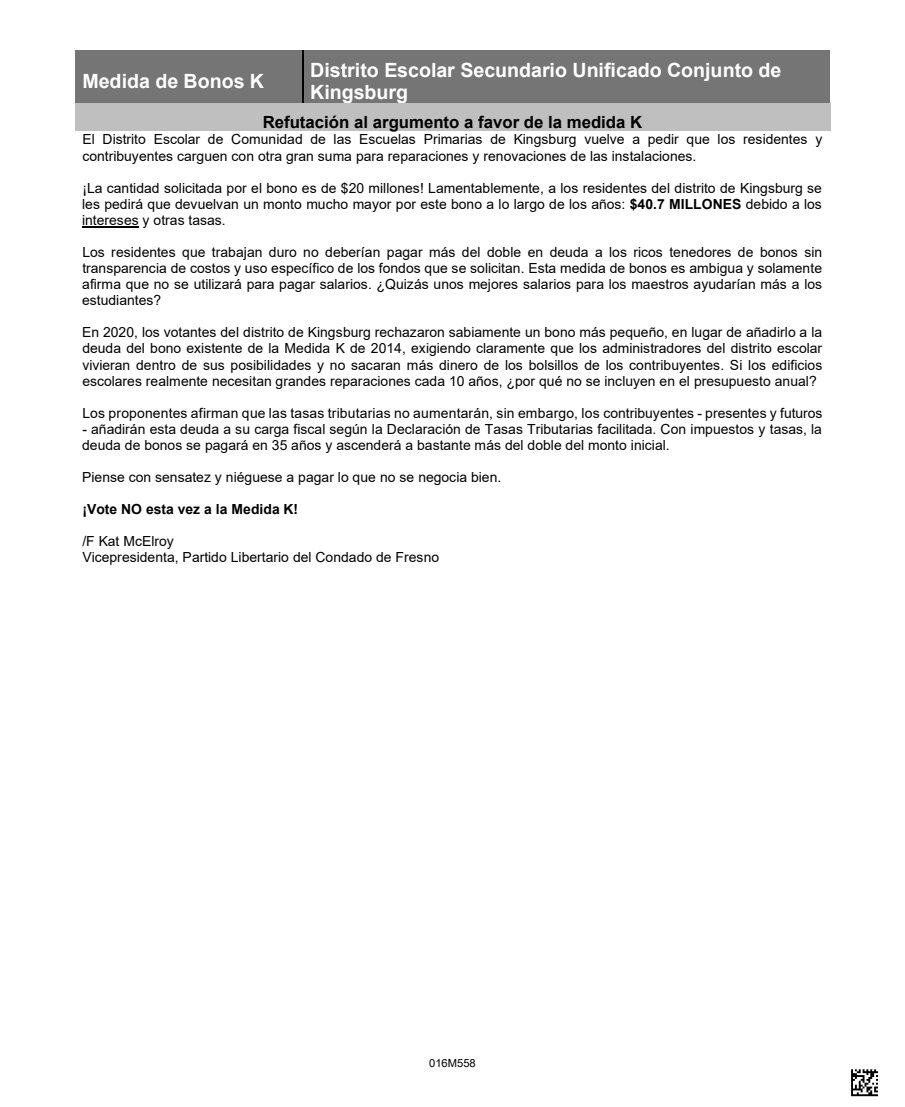
<style>
.page{position:relative;width:905px;height:1107px;background:#fff}
.page>*{position:absolute;margin:0;border:0;box-sizing:border-box;transform-origin:0 0}
.t1{font:700 19.65px/22.5px "Arial";color:#fff}
.t2{font:700 16.8px "Arial";color:#000}
.t3{font:13.95px/16px "Arial";color:#000}
.t4{font:700 13.95px "Arial";color:#000}
.t5{font:11.25px "Arial";color:#000}
.s1{font-weight:700}
</style>
<div class="page">
<div style="left:75px;top:50px;width:226px;height:54px;background:#757575"></div>
<div style="left:304px;top:50px;width:526px;height:54px;background:#757575"></div>
<hr style="left:303px;top:50px;width:1px;height:54px;background:#000">
<hr style="left:302px;top:50px;width:1px;height:54px;background:#000">
<div style="left:82px;top:104px;width:740px;height:27px;background:#bfbfbf"></div>
<hr style="left:82px;top:226px;width:57px;height:1px;background:#000">
<svg style="left:851px;top:1069px;width:27px;height:25px"></svg>
<hr style="left:851px;top:1094px;width:27px;height:2px;background:#000">
<h1 class="t1" style="left:82px;top:70px;width:183px">Medida de Bonos K</h1>
<h1 class="t1" style="left:310px;top:59px;width:472px">Distrito Escolar Secundario Unificado Conjunto de<br>Kingsburg</h1>
<p class="t2" style="left:263px;top:110px;width:381px">Refutación al argumento a favor de la medida K</p>
<p class="t3" style="left:82px;top:131px;width:741px">El Distrito Escolar de Comunidad de las Escuelas Primarias de Kingsburg vuelve a pedir que los residentes y contribuyentes carguen con otra gran suma para reparaciones y renovaciones de las instalaciones.</p>
<p class="t3" style="left:82px;top:180px;width:741px;text-align:justify">¡La cantidad solicitada por el bono es de $20 millones! Lamentablemente, a los residentes del distrito de Kingsburg se les pedirá que devuelvan un monto mucho mayor por este bono a lo largo de los años: <span class="s1">$40.7 MILLONES</span> debido a los intereses y otras tasas.</p>
<p class="t3" style="left:82px;top:244px;width:741px;text-align:justify">Los residentes que trabajan duro no deberían pagar más del doble en deuda a los ricos tenedores de bonos sin transparencia de costos y uso específico de los fondos que se solicitan. Esta medida de bonos es ambigua y solamente afirma que no se utilizará para pagar salarios. ¿Quizás unos mejores salarios para los maestros ayudarían más a los estudiantes?</p>
<p class="t3" style="left:82px;top:324px;width:741px;text-align:justify">En 2020, los votantes del distrito de Kingsburg rechazaron sabiamente un bono más pequeño, en lugar de añadirlo a la deuda del bono existente de la Medida K de 2014, exigiendo claramente que los administradores del distrito escolar vivieran dentro de sus posibilidades y no sacaran más dinero de los bolsillos de los contribuyentes. Si los edificios escolares realmente necesitan grandes reparaciones cada 10 años, ¿por qué no se incluyen en el presupuesto anual?</p>
<p class="t3" style="left:82px;top:405px;width:741px">Los proponentes afirman que las tasas tributarias no aumentarán, sin embargo, los contribuyentes - presentes y futuros</p>
<p class="t3" style="left:82px;top:421px;width:741px">- añadirán esta deuda a su carga fiscal según la Declaración de Tasas Tributarias facilitada. Con impuestos y tasas, la deuda de bonos se pagará en 35 años y ascenderá a bastante más del doble del monto inicial.</p>
<p class="t3" style="left:82px;top:469px;width:420px">Piense con sensatez y niéguese a pagar lo que no se negocia bien.</p>
<p class="t4" style="left:82px;top:499px;width:217px">¡Vote NO esta vez a la Medida K!</p>
<p class="t3" style="left:82px;top:533px;width:358px">/F Kat McElroy<br>Vicepresidenta, Partido Libertario del Condado de Fresno</p>
<p class="t5" style="left:429px;top:1055px;width:48px">016M558</p>
</div>
